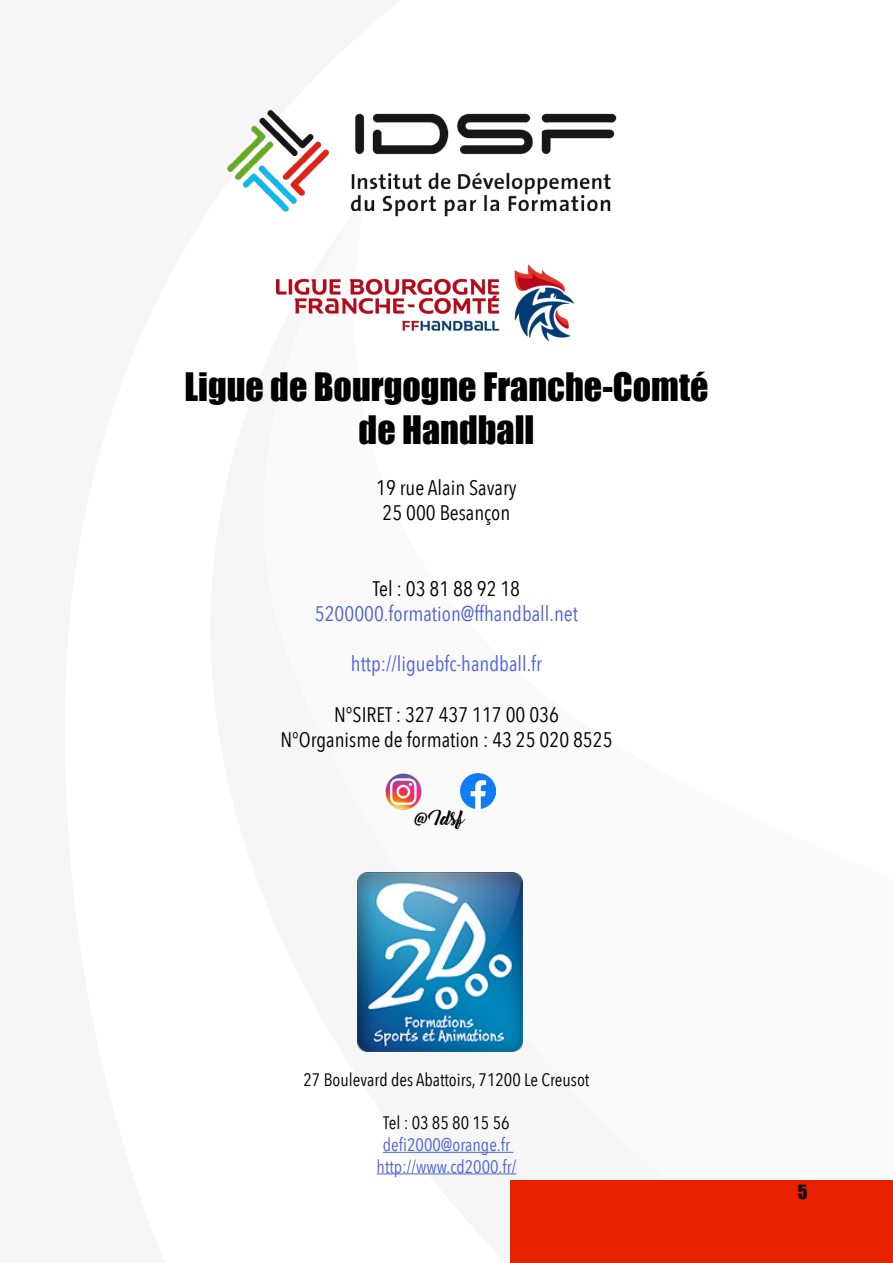
<style>
.page{position:relative;width:893px;height:1263px;background:#fff}
.page>*{position:absolute;margin:0;border:0;box-sizing:border-box;transform-origin:0 0}
.t1{font:36px/43.2px "Impact";color:#000;text-align:center}
.t2{font:21px/25.2px "Avenir Next Condensed";color:#000}
.t3{font:21px "Avenir Next Condensed";color:#4f63d6}
.t4{font:18px "Avenir Next Condensed";color:#000}
.t5{font:18px/21.6px "Avenir Next Condensed";color:#4f63d6;text-align:center}
.t6{font:18px "Bernadette Rough";color:#000}
.t7{font:18px "Impact";color:#000}
</style>
<div class="page">
<div style="left:510px;top:1180px;width:383px;height:83px;background:#e82100"></div>
<img style="left:276px;top:265px;width:297px;height:75px">
<img style="left:227px;top:109px;width:390px;height:108px">
<img style="left:460px;top:773px;width:35px;height:35px">
<img style="left:385px;top:773px;width:37px;height:36px">
<hr style="left:383px;top:1152px;width:130px;height:1px;background:#4f63d6">
<hr style="left:377px;top:1173px;width:139px;height:1px;background:#4f63d6">
<img style="left:358px;top:872px;width:165px;height:179px">
<h1 class="t1" style="left:185px;top:365px;width:525px">Ligue de Bourgogne Franche-Comté de Handball</h1>
<p class="t2" style="left:376px;top:474px;width:142px">19 rue Alain Savary<br>25 000 Besançon</p>
<p class="t2" style="left:373px;top:575px;width:149px">Tel : 03 81 88 92 18</p>
<p class="t3" style="left:315px;top:595px;width:265px">5200000.formation@ffhandball.net</p>
<p class="t3" style="left:351px;top:646px;width:193px">http://liguebfc-handball.fr</p>
<p class="t2" style="left:280px;top:701px;width:334px;text-align:center">N°SIRET : 327 437 117 00 036<br>N°Organisme de formation : 43 25 020 8525</p>
<p class="t6" style="left:416px;top:804px;width:51px">@Idsf</p>
<p class="t4" style="left:304px;top:1064px;width:287px">27 Boulevard des Abattoirs, 71200 Le Creusot</p>
<p class="t4" style="left:383px;top:1108px;width:128px">Tel : 03 85 80 15 56</p>
<p class="t5" style="left:377px;top:1133px;width:141px">defi2000@orange.fr http://www.cd2000.fr/</p>
<p class="t7" style="left:798px;top:1178px;width:11px">5</p>
</div>
